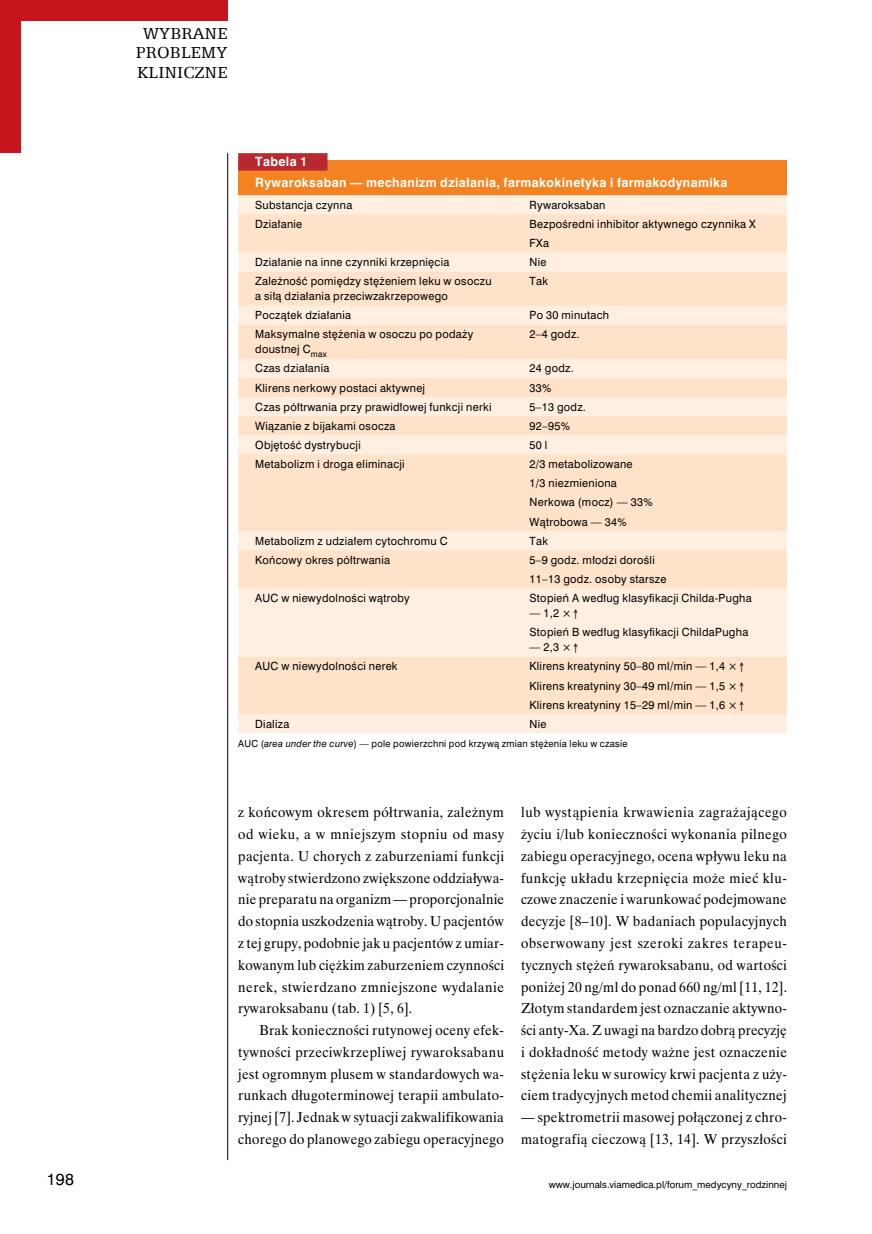
<style>
.page{position:relative;width:872px;height:1234px;background:#fff}
.page>*{position:absolute;margin:0;border:0;box-sizing:border-box;transform-origin:0 0}
.t1{font:18px/19.5px "Egyptian 505 EU";letter-spacing:.015em;color:#000;text-align:center}
.t2{font:15px "Swis 721 PL";color:#000}
.t3{font:14.25px/21.8px "Time Ibis EE";letter-spacing:.025em;color:#000;text-align:justify;scale:.95 1}
.t4{font:700 12px/20.4px "Swis 721 PL";letter-spacing:.03em;color:#fff}
.t5{font:10.5px/19.2px "Swis 721 PL";letter-spacing:.03em;color:#000}
.t6{font:9px "Swis 721 PL";letter-spacing:.03em;color:#000}
.t7{font:9px "Swis 721 PL";color:#000}
.s1{font-style:italic}
</style>
<div class="page">
<hr style="left:227px;top:153px;width:1px;height:1006px;background:#000">
<div style="left:0;top:0;width:227px;height:21px;background:#c4161c"></div>
<div style="left:0;top:0;width:21px;height:153px;background:#c4161c"></div>
<div style="left:238px;top:160px;width:549px;height:35px;background:#f58220"></div>
<div style="left:238px;top:195px;width:549px;height:538px;background:#ffefe1"></div>
<svg style="left:238px;top:214px;width:549px;height:500px;background:#fee6d1"></svg>
<div style="left:238px;top:153px;width:89px;height:17px;background:#b8292f"></div>
<p class="t1" style="left:136px;top:23px;width:93px">WYBRANE<br>PROBLEMY<br>KLINICZNE</p>
<p class="t4" style="left:255px;top:151px;width:474px">Tabela 1<br>Rywaroksaban — mechanizm działania, farmakokinetyka i farmakodynamika</p>
<p class="t5" style="left:255px;top:195px;width:99px">Substancja czynna</p>
<p class="t5" style="left:529px;top:195px;width:77px">Rywaroksaban</p>
<p class="t5" style="left:255px;top:214px;width:49px">Działanie</p>
<p class="t5" style="left:529px;top:214px;width:228px">Bezpośredni inhibitor aktywnego czynnika X<br>FXa</p>
<p class="t5" style="left:255px;top:252px;width:196px">Działanie na inne czynniki krzepnięcia</p>
<p class="t5" style="left:529px;top:252px;width:18px">Nie</p>
<p class="t5" style="left:255px;top:273px;width:238px;line-height:15px">Zależność pomiędzy stężeniem leku w osoczu a siłą działania przeciwzakrzepowego</p>
<p class="t5" style="left:529px;top:271px;width:20px">Tak</p>
<p class="t5" style="left:255px;top:305px;width:97px">Początek działania</p>
<p class="t5" style="left:529px;top:305px;width:81px">Po 30 minutach</p>
<p class="t5" style="left:255px;top:326px;width:219px;line-height:15px">Maksymalne stężenia w osoczu po podaży doustnej C<sub>max</sub></p>
<p class="t5" style="left:529px;top:324px;width:52px">2–4 godz.</p>
<p class="t5" style="left:255px;top:358px;width:76px">Czas działania</p>
<p class="t5" style="left:529px;top:358px;width:46px">24 godz.</p>
<p class="t5" style="left:255px;top:377px;width:171px">Klirens nerkowy postaci aktywnej</p>
<p class="t5" style="left:529px;top:377px;width:23px">33%</p>
<p class="t5" style="left:255px;top:397px;width:238px">Czas półtrwania przy prawidłowej funkcji nerki</p>
<p class="t5" style="left:529px;top:397px;width:58px">5–13 godz.</p>
<p class="t5" style="left:255px;top:416px;width:142px">Wiązanie z bijakami osocza</p>
<p class="t5" style="left:529px;top:416px;width:42px">92–95%</p>
<p class="t5" style="left:255px;top:435px;width:107px">Objętość dystrybucji</p>
<p class="t5" style="left:529px;top:435px;width:19px">50 l</p>
<p class="t5" style="left:255px;top:454px;width:151px">Metabolizm i droga eliminacji</p>
<p class="t5" style="left:529px;top:454px;width:125px">2/3 metabolizowane<br>1/3 niezmieniona<br>Nerkowa (mocz) — 33%<br>Wątrobowa — 34%</p>
<p class="t5" style="left:255px;top:531px;width:194px">Metabolizm z udziałem cytochromu C</p>
<p class="t5" style="left:529px;top:531px;width:20px">Tak</p>
<p class="t5" style="left:255px;top:550px;width:136px">Końcowy okres półtrwania</p>
<p class="t5" style="left:529px;top:550px;width:138px">5–9 godz. młodzi dorośli<br>11–13 godz. osoby starsze</p>
<p class="t5" style="left:255px;top:588px;width:156px">AUC w niewydolności wątroby</p>
<p class="t5" style="left:529px;top:588px;width:224px">Stopień A według klasyfikacji Childa-Pugha</p>
<p class="t5" style="left:529px;top:603px;width:220px">— 1,2 ×≠<br>Stopień B według klasyfikacji ChildaPugha</p>
<p class="t5" style="left:529px;top:637px;width:52px">— 2,3 ×≠</p>
<p class="t5" style="left:255px;top:656px;width:144px">AUC w niewydolności nerek</p>
<p class="t5" style="left:529px;top:656px;width:218px;text-align:justify">Klirens kreatyniny 50–80 ml/min — 1,4 ×≠ Klirens kreatyniny 30–49 ml/min — 1,5 ×≠ Klirens kreatyniny 15–29 ml/min — 1,6 ×≠</p>
<p class="t5" style="left:255px;top:713px;width:36px">Dializa</p>
<p class="t5" style="left:529px;top:713px;width:18px">Nie</p>
<p class="t6" style="left:238px;top:737px;width:391px">AUC (<span class="s1">area under the curve</span>) — pole powierzchni pod krzywą zmian stężenia leku w czasie</p>
<p class="t3" style="left:238px;top:801px;width:281px">z końcowym okresem półtrwania, zależnym od wieku, a w mniejszym stopniu od masy pacjenta. U chorych z zaburzeniami funkcji wątroby stwierdzono zwiększone oddziaływa&shy;nie preparatu na organizm — proporcjonalnie do stopnia uszkodzenia wątroby. U pacjentów z tej grupy, podobnie jak u pacjentów z umiar&shy;kowanym lub ciężkim zaburzeniem czynności nerek, stwierdzano zmniejszone wydalanie rywaroksabanu (tab. 1) [5, 6].</p>
<p class="t3" style="left:238px;top:1018px;width:281px;text-indent:21px">Brak konieczności rutynowej oceny efek&shy;tywności przeciwkrzepliwej rywaroksabanu jest ogromnym plusem w standardowych wa&shy;runkach długoterminowej terapii ambulato&shy;ryjnej [7]. Jednak w sytuacji zakwalifikowania chorego do planowego zabiegu operacyjnego</p>
<p class="t3" style="left:521px;top:801px;width:281px">lub wystąpienia krwawienia zagrażającego życiu i/lub konieczności wykonania pilnego zabiegu operacyjnego, ocena wpływu leku na funkcję układu krzepnięcia może mieć klu&shy;czowe znaczenie i warunkować podejmowane decyzje [8–10]. W badaniach populacyjnych obserwowany jest szeroki zakres terapeu&shy;tycznych stężeń rywaroksabanu, od wartości poniżej 20 ng/ml do ponad 660 ng/ml [11, 12].<br>Złotym standardem jest oznaczanie aktywno&shy;ści anty-Xa. Z uwagi na bardzo dobrą precyzję i dokładność metody ważne jest oznaczenie stężenia leku w surowicy krwi pacjenta z uży&shy;ciem tradycyjnych metod chemii analitycznej</p>
<p class="t3" style="left:521px;top:1105px;width:281px">— spektrometrii masowej połączonej z chro&shy;matografią cieczową [13, 14]. W przyszłości</p>
<p class="t2" style="left:47px;top:1169px;width:29px">198</p>
<p class="t7" style="left:549px;top:1178px;width:240px">www.journals.viamedica.pl/forum_medycyny_rodzinnej</p>
</div>
